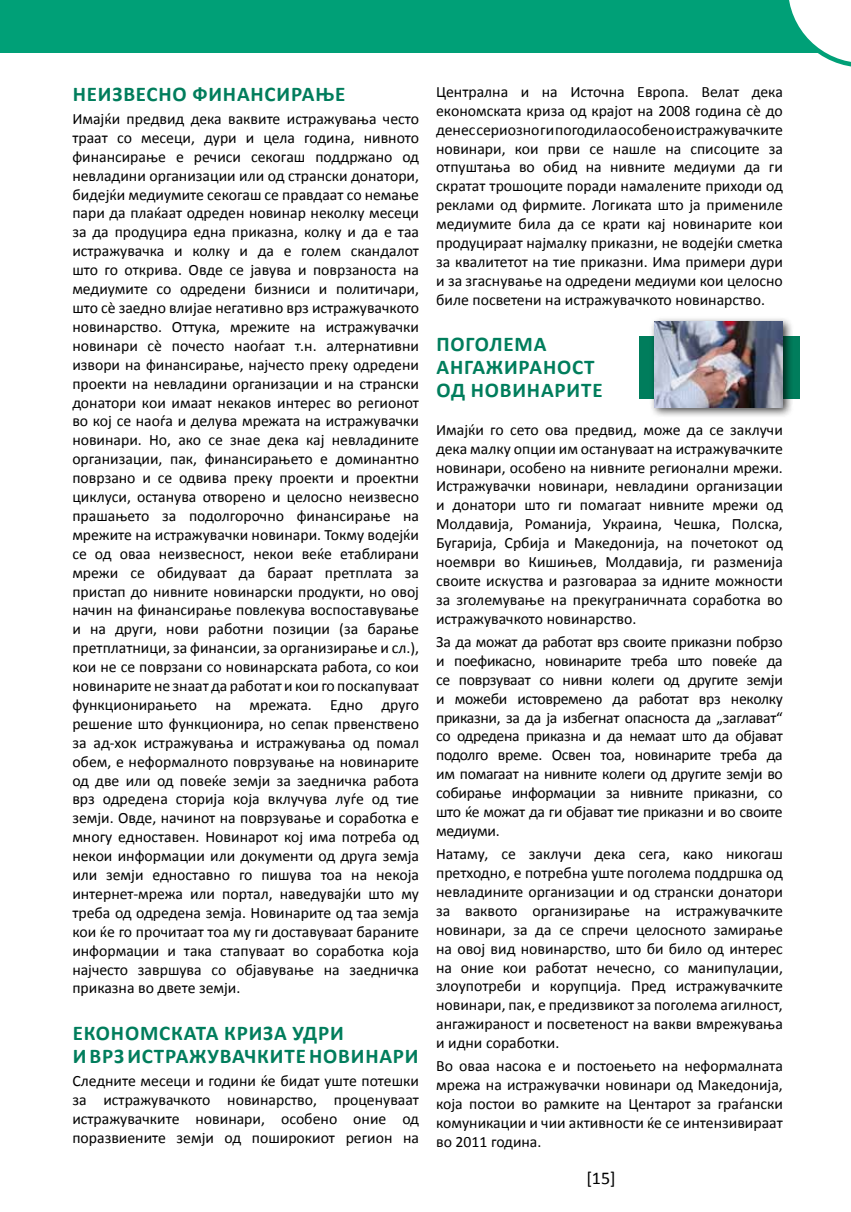
<style>
.page{position:relative;width:851px;height:1212px;background:#fff}
.page>*{position:absolute;margin:0;border:0;box-sizing:border-box;transform-origin:0 0}
.t1{font:700 21px/23.1px "Calibri";color:#007d5c}
.t2{font:18px "Calibri";color:#000}
.t3{font:15.75px/18.9px "Calibri";color:#000;text-align:justify}
</style>
<div class="page">
<div style="left:0;top:0;width:850px;height:52px;background:#00a077"></div>
<svg style="left:783px;top:0;width:67px;height:67px"></svg>
<div style="left:639px;top:336px;width:161px;height:63px;background:#007d5c"></div>
<div style="left:649px;top:316px;width:144px;height:102px;background:#000;opacity:.75"></div>
<img style="left:654px;top:322px;width:128px;height:85px">
<h1 class="t1" style="left:73px;top:81px;width:28px">Неизвесно</h1>
<h1 class="t1" style="left:192px;top:81px;width:15px">финансирање</h1>
<p class="t3" style="left:72px;top:109px;width:348px">Имајќи предвид дека ваквите истражувања често траат со месеци, дури и цела година, нивното финансирање е речиси секогаш поддржано од невладини организации или од странски донатори, бидејќи медиумите секогаш се правдаат со немање пари да плаќаат одреден новинар неколку месеци за да продуцира една приказна, колку и да е таа истражувачка и колку и да е голем скандалот што го открива. Овде се јавува и поврзаноста на медиумите со одредени бизниси и политичари, што сè заедно влијае негативно врз истражувачкото новинарство. Оттука, мрежите на истражувачки новинари сè почесто наоѓаат т.н. алтернативни извори на финансирање, најчесто преку одредени проекти на невладини организации и на странски донатори кои имаат некаков интерес во регионот во кој се наоѓа и делува мрежата на истражувачки новинари. Но, ако се знае дека кај невладините организации, пак, финансирањето е доминантно поврзано и се одвива преку проекти и проектни циклуси, останува отворено и целосно неизвесно прашањето за подолгорочно финансирање на мрежите на истражувачки новинари. Токму водејќи се од оваа неизвесност, некои веќе етаблирани мрежи се обидуваат да бараат претплата за пристап до нивните новинарски продукти, но овој начин на финансирање повлекува воспоставување и на други, нови работни позиции (за барање претплатници, за финансии, за организирање и сл.), кои не се поврзани со новинарската работа, со кои новинарите не знаат да работат и кои го поскапуваат функционирањето на мрежата. Едно друго решение што функционира, но сепак првенствено за ад-хок истражувања и истражувања од помал обем, е неформалното поврзување на новинарите од две или од повеќе земји за заедничка работа врз одредена сторија која вклучува луѓе од тие земји. Овде, начинот на поврзување и соработка е многу едноставен. Новинарот кој има потреба од некои информации или документи од друга земја или земји едноставно го пишува тоа на некоја интернет-мрежа или портал, наведувајќи што му треба од одредена земја. Новинарите од таа земја кои ќе го прочитаат тоа му ги доставуваат бараните информации и така стапуваат во соработка која најчесто завршува со објавување на заедничка приказна во двете земји.</p>
<h1 class="t1" style="left:73px;top:1020px;width:26px">Економската</h1>
<h1 class="t1" style="left:224px;top:1020px;width:14px">криза</h1>
<h1 class="t1" style="left:292px;top:1020px;width:14px">удри</h1>
<h1 class="t1" style="left:73px;top:1043px;width:29px">и врз</h1>
<h1 class="t1" style="left:127px;top:1043px;width:14px">истражувачките</h1>
<h1 class="t1" style="left:309px;top:1043px;width:15px">новинари</h1>
<p class="t3" style="left:72px;top:1071px;width:348px">Следните месеци и години ќе бидат уште потешки за истражувачкото новинарство, проценуваат истражувачките новинари, особено оние од поразвиените земји од поширокиот регион на</p>
<p class="t3" style="left:436px;top:81px;width:348px">Централна и на Источна Европа. Велат дека економската криза од крајот на 2008 година сè до денес сериозно ги погодила особено истражувачките новинари, кои први се нашле на списоците за отпуштања во обид на нивните медиуми да ги скратат трошоците поради намалените приходи од реклами од фирмите. Логиката што ја примениле медиумите била да се крати кај новинарите кои продуцираат најмалку приказни, не водејќи сметка за квалитетот на тие приказни. Има примери дури и за згаснување на одредени медиуми кои целосно биле посветени на истражувачкото новинарство.</p>
<h1 class="t1" style="left:436px;top:332px;width:49px">Поголема<br>ангажираност<br>од новинарите</h1>
<p class="t3" style="left:436px;top:419px;width:348px">Имајќи го сето ова предвид, може да се заклучи дека малку опции им остануваат на истражувачките новинари, особено на нивните регионални мрежи.<br>Истражувачки новинари, невладини организации и донатори што ги помагаат нивните мрежи од Молдавија, Романија, Украина, Чешка, Полска, Бугарија, Србија и Македонија, на почетокот од ноември во Кишињев, Молдавија, ги разменија своите искуства и разговараа за идните можности за зголемување на прекуграничната соработка во истражувачкото новинарство.</p>
<p class="t3" style="left:436px;top:631px;width:348px">За да можат да работат врз своите приказни побрзо и поефикасно, новинарите треба што повеќе да се поврзуваат со нивни колеги од другите земји и можеби истовремено да работат врз неколку приказни, за да ја избегнат опасноста да „заглават“ со одредена приказна и да немаат што да објават подолго време. Освен тоа, новинарите треба да им помагаат на нивните колеги од другите земји во собирање информации за нивните приказни, со што ќе можат да ги објават тие приказни и во своите медиуми.</p>
<p class="t3" style="left:436px;top:844px;width:348px">Натаму, се заклучи дека сега, како никогаш претходно, е потребна уште поголема поддршка од невладините организации и од странски донатори за ваквото организирање на истражувачките новинари, за да се спречи целосното замирање на овој вид новинарство, што би било од интерес на оние кои работат нечесно, со манипулации, злоупотреби и корупција. Пред истражувачките новинари, пак, е предизвикот за поголема агилност, ангажираност и посветеност на вакви вмрежувања и идни соработки.</p>
<p class="t3" style="left:436px;top:1056px;width:348px">Во оваа насока е и постоењето на неформалната мрежа на истражувачки новинари од Македонија, која постои во рамките на Центарот за граѓански комуникации и чии активности ќе се интензивираат во 2011 година.</p>
<p class="t2" style="left:586px;top:1167px;width:31px">[15]</p>
</div>
